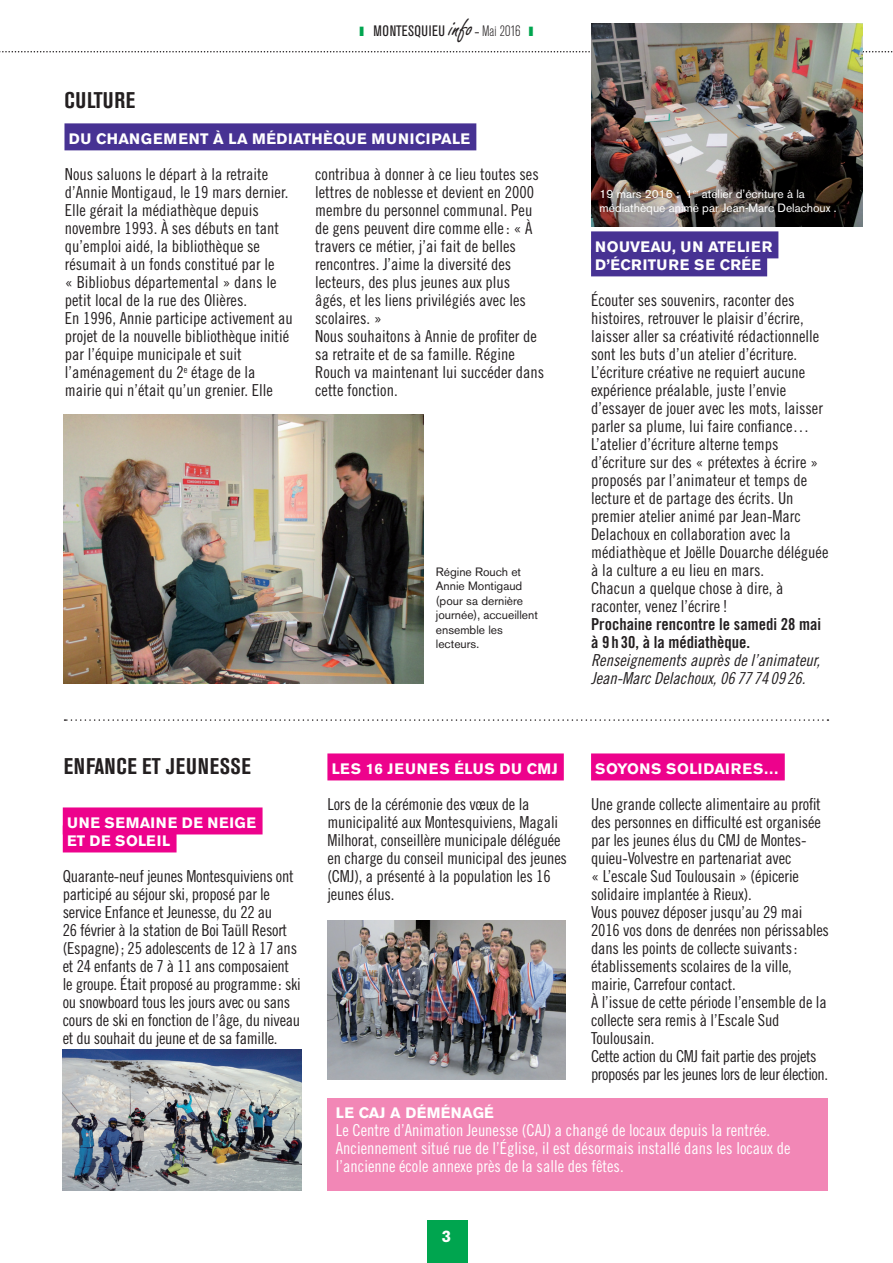
<style>
.page{position:relative;width:893px;height:1263px;background:#fff}
.page>*{position:absolute;margin:0;border:0;box-sizing:border-box;transform-origin:0 0}
.t1{font:700 condensed 22.5px "Akzidenz Grotesk BE";letter-spacing:.035em;color:#231f20}
.t2{font:16.5px/18px "Trade Gothic Cond Eighteen";color:#231f20}
.t3{font:16.5px/18px "Trade Gothic Cond Eighteen";color:#fff}
.t4{font:16.5px/18px "Trade Gothic Cond Eighteen Obl";color:#231f20}
.t5{font:16.5px/18px "Trade Gothic Bold Cond Twenty";color:#231f20}
.t6{font:700 16.5px "Akzidenz Grotesk BE";color:#fff}
.t7{font:700 15px/18px "Akzidenz Grotesk BE";letter-spacing:.02em;color:#fff}
.t8{font:700 15px/18px "Akzidenz Grotesk BE";letter-spacing:.05em;color:#fff}
.t9{font:condensed 15px "Akzidenz Grotesk BE";letter-spacing:.03em;color:#231f20}
.t10{font:700 15px "Akzidenz Grotesk BE";letter-spacing:.06em;color:#fff}
.t11{font:12px/14.4px "Akzidenz Grotesk BE";color:#231f20}
.t12{font:12px/14.4px "Akzidenz Grotesk BE";color:#fff}
.s1{font-family:"Akzidenz Grotesk BE Super";font-stretch:normal;font-size:18px;color:#00a54f}
.s2{font-family:"Freestyle Script";font-stretch:normal;font-size:25.5px}
.s3{font-size:12px}
.s4{font-weight:300}
</style>
<div class="page">
<svg style="left:0;top:51px;width:893px;height:1px"></svg>
<img style="left:64px;top:414px;width:359px;height:269px">
<div style="left:427px;top:1220px;width:40px;height:43px;background:#00a54f"></div>
<div style="left:591px;top:231px;width:187px;height:27px;background:#473293"></div>
<div style="left:591px;top:249px;width:176px;height:27px;background:#473293"></div>
<div style="left:327px;top:1098px;width:501px;height:93px;background:#f287b6"></div>
<svg style="left:65px;top:719px;width:763px;height:2px"></svg>
<img style="left:591px;top:24px;width:271px;height:203px">
<div style="left:63px;top:807px;width:200px;height:27px;background:#ed028c"></div>
<div style="left:63px;top:825px;width:114px;height:27px;background:#ed028c"></div>
<img style="left:62px;top:1050px;width:240px;height:141px">
<img style="left:327px;top:920px;width:239px;height:159px">
<div style="left:327px;top:753px;width:237px;height:27px;background:#ed028c"></div>
<div style="left:64px;top:123px;width:412px;height:27px;background:#473293"></div>
<div style="left:591px;top:753px;width:194px;height:27px;background:#ed028c"></div>
<h1 class="t1" style="left:64px;top:87px;width:72px">CULTURE</h1>
<p class="t9" style="left:359px;top:22px;width:176px"><span class="s1">ı</span> MONTESQUIEU <span class="s2">info</span> <span class="s3">–</span> <span class="s4">Mai 2016</span> <span class="s1">ı</span></p>
<p class="t7" style="left:69px;top:130px;width:403px">DU CHANGEMENT À LA MÉDIATHÈQUE MUN ICIPALE</p>
<p class="t2" style="left:65px;top:165px;width:230px">Nous saluons le départ à la retraite d’Annie Montigaud, le 19 mars dernier.<br>Elle gérait la médiathèque depuis novembre 1993. À ses débuts en tant qu’emploi aidé, la bibliothèque se résumait à un fonds constitué par le<br>« Bibliobus départemental » dans le petit local de la rue des Olières.<br>En 1996, Annie participe activement au projet de la nouvelle bibliothèque initié par l’équipe municipale et suit l’aménagement du 2<sup>e</sup> étage de la mairie qui n’était qu’un grenier. Elle</p>
<p class="t2" style="left:315px;top:165px;width:231px">contribua à donner à ce lieu toutes ses lettres de noblesse et devient en 2000 membre du personnel communal. Peu de gens peuvent dire comme elle: « À travers ce métier, j’ai fait de belles rencontres. J’aime la diversité des lecteurs, des plus jeunes aux plus âgés, et les liens privilégiés avec les scolaires. »<br>Nous souhaitons à Annie de profiter de sa retraite et de sa famille. Régine Rouch va maintenant lui succéder dans cette fonction.</p>
<p class="t11" style="left:436px;top:565px;width:104px">Régine Rouch et<br>Annie Montigaud (pour sa dernière journée), accueillent ensemble les lecteurs.</p>
<p class="t12" style="left:599px;top:187px;width:239px">19 mars 2016 : 1<sup>er</sup> atelier d’écriture à la médiathèque animé par Jean-Marc Delachoux .</p>
<p class="t7" style="left:595px;top:238px;width:179px">NOUVEAU, UN ATELIER<br>D’ÉCRITURE SE CRÉE</p>
<p class="t2" style="left:591px;top:291px;width:239px">Écouter ses souvenirs, raconter des histoires, retrouver le plaisir d’écrire, laisser aller sa créativité rédactionnelle sont les buts d’un atelier d’écriture.<br>L’écriture créative ne requiert aucune expérience préalable, juste l’envie d’essayer de jouer avec les mots, laisser parler sa plume, lui faire confiance… L’atelier d’écriture alterne temps d’écriture sur des « prétextes à écrire » proposés par l’animateur et temps de lecture et de partage des écrits. Un premier atelier animé par Jean-Marc Delachoux en collaboration avec la médiathèque et Joëlle Douarche déléguée à la culture a eu lieu en mars.<br>Chacun a quelque chose à dire, à raconter, venez l’écrire!</p>
<p class="t5" style="left:591px;top:615px;width:231px">Prochaine rencontre le samedi 28 mai à 9 h 30, à la médiathèque.</p>
<p class="t4" style="left:591px;top:651px;width:231px">Renseignements auprès de l’animateur,<br>Jean-Marc Delachoux, 06 77 74 09 26.</p>
<h1 class="t1" style="left:64px;top:753px;width:22px">ENFANCE</h1>
<h1 class="t1" style="left:142px;top:753px;width:46px">ET JEUNESSE</h1>
<p class="t8" style="left:67px;top:814px;width:191px">UN E SEMAINE DE NEIGE<br>ET DE SOLEIL</p>
<p class="t2" style="left:63px;top:867px;width:240px">Quarante-neuf jeunes Montesquiviens ont participé au séjour ski, proposé par le service Enfance et Jeunesse, du 22 au<br>26 février à la station de Boi Taüll Resort (Espagne); 25 adolescents de 12 à 17 ans et 24 enfants de 7 à 11 ans composaient le groupe. Était proposé au programme: ski ou snowboard tous les jours avec ou sans cours de ski en fonction de l’âge, du niveau et du souhait du jeune et de sa famille.</p>
<p class="t10" style="left:332px;top:760px;width:228px">LES 16 JEUNES ÉLUS DU CMJ</p>
<p class="t2" style="left:327px;top:795px;width:241px">Lors de la cérémonie des vœux de la municipalité aux Montesquiviens, Magali Milhorat, conseillère municipale déléguée en charge du conseil municipal des jeunes (CMJ), a présenté à la population les 16 jeunes élus.</p>
<p class="t7" style="left:595px;top:760px;width:185px">SOYONS SOLIDAIRES…</p>
<p class="t2" style="left:591px;top:795px;width:239px">Une grande collecte alimentaire au profit des personnes en difficulté est organisée par les jeunes élus du CMJ de Montes&shy;quieu-Volvestre en partenariat avec<br>« L’escale Sud Toulousain » (épicerie solidaire implantée à Rieux).<br>Vous pouvez déposer jusqu’au 29 mai 2016 vos dons de denrées non périssables dans les points de collecte suivants: établissements scolaires de la ville, mairie, Carrefour contact.<br>À l’issue de cette période l’ensemble de la collecte sera remis à l’Escale Sud Toulousain.<br>Cette action du CMJ fait partie des projets proposés par les jeunes lors de leur élection.</p>
<p class="t7" style="left:336px;top:1104px;width:159px">LE CAJ A DÉMÉNAGÉ</p>
<p class="t3" style="left:336px;top:1121px;width:456px">Le Centre d’Animation Jeunesse (CAJ) a changé de locaux depuis la rentrée.<br>Anciennement situé rue de l’Église, il est désormais installé dans les locaux de l’ancienne école annexe près de la salle des fêtes.</p>
<p class="t6" style="left:442px;top:1227px;width:11px">3</p>
</div>
